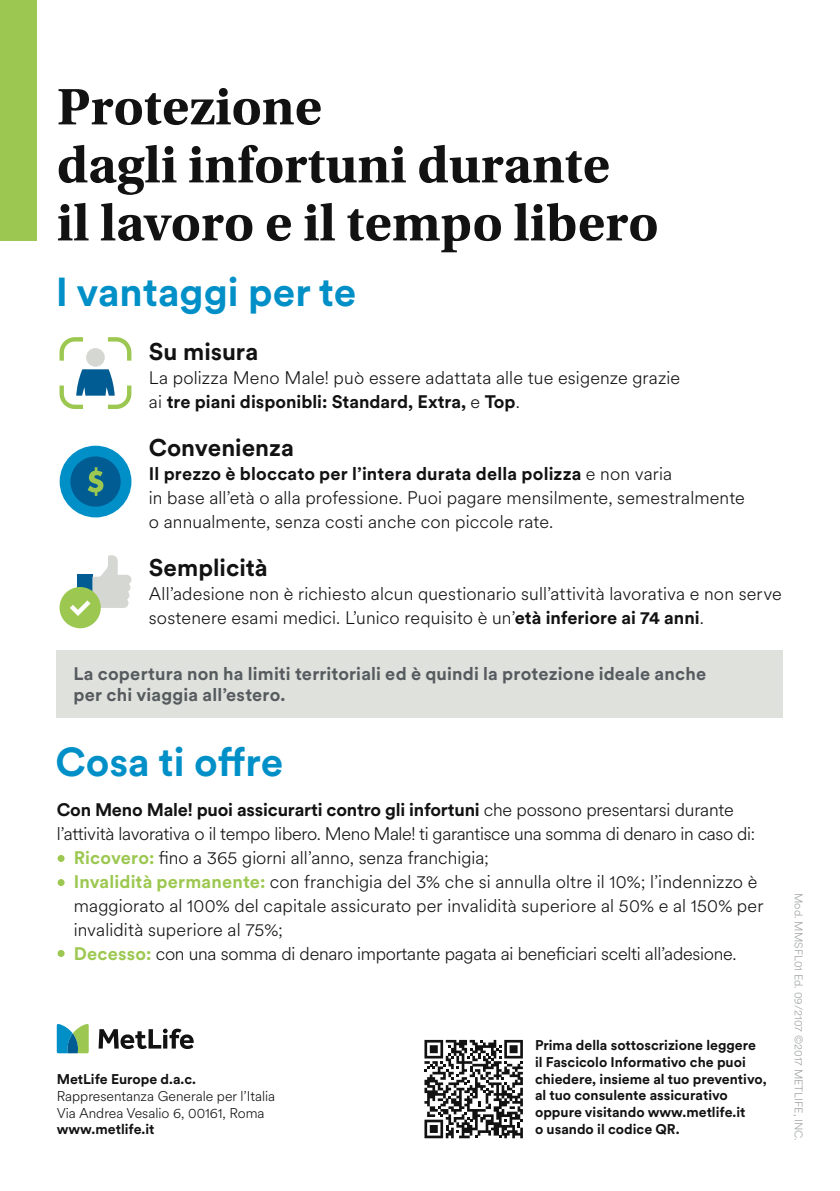
<style>
.page{position:relative;width:840px;height:1191px;background:#fff}
.page>*{position:absolute;margin:0;border:0;box-sizing:border-box;transform-origin:0 0}
.t1{font:700 54px/58px "Utopia Std";color:#121212}
.t2{font:700 40px "Met Life Circular";color:#0090c7}
.t3{font:700 24px "Met Life Circular";color:#121212}
.t4{font:300 18px/24px "Met Life Circular";letter-spacing:.005em;color:#121212}
.t5{font:700 18px/21px "Met Life Circular";letter-spacing:.01em;color:#555b5e}
.t6{font:300 18px "Met Life Circular";letter-spacing:-.02em;color:#121212}
.t7{font:300 18px "Met Life Circular";letter-spacing:-.015em;color:#121212}
.t8{font:700 18px "Met Life Circular";letter-spacing:-.01em;color:#121212}
.t9{font:700 14px/16.8px "Met Life Circular";color:#121212}
.t10{font:300 14px/16.8px "Met Life Circular";color:#121212}
.t11{font:300 11px "Met Life Circular";color:#9ca09f}
.s1{font-weight:700}
.s2{font-weight:300}
.s3{font-weight:700;color:#9cc851}
</style>
<div class="page">
<div style="left:58px;top:855px;width:7px;height:7px;background:#9cc851;border-radius:50%"></div>
<div style="left:58px;top:879px;width:7px;height:7px;background:#9cc851;border-radius:50%"></div>
<div style="left:58px;top:950px;width:7px;height:7px;background:#9cc851;border-radius:50%"></div>
<svg style="left:59px;top:337px;width:24px;height:24px"></svg>
<svg style="left:108px;top:337px;width:23px;height:24px"></svg>
<div style="left:86px;top:348px;width:19px;height:19px;background:#d5d7d2;border-radius:50%"></div>
<svg style="left:59px;top:369px;width:72px;height:40px"></svg>
<div style="left:60px;top:446px;width:71px;height:71px;background:#0090c7;border-radius:50%"></div>
<div style="left:70px;top:456px;width:51px;height:51px;background:#005c92;border-radius:50%"></div>
<svg style="left:88px;top:467px;width:15px;height:29px"></svg>
<div style="left:59px;top:587px;width:42px;height:41px;background:#9cc851;border-radius:50%"></div>
<svg style="left:70px;top:555px;width:61px;height:61px"></svg>
<svg style="left:424px;top:1040px;width:98px;height:98px"></svg>
<div style="left:56px;top:650px;width:726px;height:67px;background:#dfe1dd"></div>
<div style="left:0;top:0;width:37px;height:240px;background:#9cc851"></div>
<svg style="left:98px;top:1028px;width:95px;height:21px"></svg>
<svg style="left:57px;top:1023px;width:32px;height:30px"></svg>
<h1 class="t1" style="left:57px;top:78px;width:603px">Protezione<br>dagli infortuni durante<br>il lavoro e il tempo libero</h1>
<h2 class="t2" style="left:56px;top:264px;width:302px">I vantaggi per te</h2>
<h3 class="t3" style="left:149px;top:335px;width:111px">Su misura</h3>
<p class="t4" style="left:149px;top:365px;width:532px">La polizza Meno Male! può essere adattata alle tue esigenze grazie ai <span class="s1">tre piani disponibli: Standard, Extra,</span> e <span class="s1">Top</span>.</p>
<h3 class="t3" style="left:149px;top:431px;width:146px">Convenienza</h3>
<p class="t4" style="left:149px;top:461px;width:597px"><span class="s1">Il prezzo è bloccato per l’intera durata della polizza</span> e non varia<br>in base all’età o alla professione. Puoi pagare mensilmente, semestralmente o annualmente, senza costi anche con piccole rate.</p>
<h3 class="t3" style="left:149px;top:551px;width:120px">Semplicità</h3>
<p class="t4" style="left:149px;top:581px;width:634px">All’adesione non è richiesto alcun questionario sull’attività lavorativa e non serve sostenere esami medici. L’unico requisito è un’<span class="s1">età inferiore ai 74 anni</span>.</p>
<p class="t5" style="left:73px;top:662px;width:633px">La copertura non ha limiti territoriali ed è quindi la protezione ideale anche per chi viaggia all’estero.</p>
<h2 class="t2" style="left:55px;top:734px;width:229px">Cosa ti offre</h2>
<p class="t8" style="left:57px;top:797px;width:678px">Con Meno Male! puoi assicurarti contro gli infortuni <span class="s2">che possono presentarsi durante</span></p>
<p class="t6" style="left:57px;top:822px;width:699px">l’attività lavorativa o il tempo libero. Meno Male! ti garantisce una somma di denaro in caso di:</p>
<p class="t4" style="left:74px;top:845px;width:416px"><span class="s3">Ricovero:</span> fino a 365 giorni all’anno, senza franchigia;</p>
<p class="t4" style="left:74px;top:869px;width:684px"><span class="s3">Invalidità permanente:</span> con franchigia del 3% che si annulla oltre il 10%; l’indennizzo è</p>
<p class="t4" style="left:74px;top:893px;width:690px">maggiorato al 100% del capitale assicurato per invalidità superiore al 50% e al 150% per</p>
<p class="t4" style="left:74px;top:917px;width:210px">invalidità superiore al 75%;</p>
<p class="t7" style="left:74px;top:942px;width:664px"><span class="s3">Decesso:</span> con una somma di denaro importante pagata ai beneficiari scelti all’adesione.</p>
<p class="t9" style="left:57px;top:1070px;width:141px">MetLife Europe d.a.c.</p>
<p class="t10" style="left:57px;top:1086px;width:220px">Rappresentanza Generale per l’Italia<br>Via Andrea Vesalio 6, 00161, Roma</p>
<p class="t9" style="left:57px;top:1120px;width:99px">www.metlife.it</p>
<p class="t9" style="left:534px;top:1036px;width:233px">Prima della sottoscrizione leggere il Fascicolo Informativo che puoi chiedere, insieme al tuo preventivo, al tuo consulente assicurativo oppure visitando www.metlife.it<br>o usando il codice QR.</p>
<p class="t11" style="left:805px;top:893px;width:249px;rotate:90deg">Mod. MMSFL01 Ed. 09/2107 ©2017 METLIFE, INC.</p>
</div>
